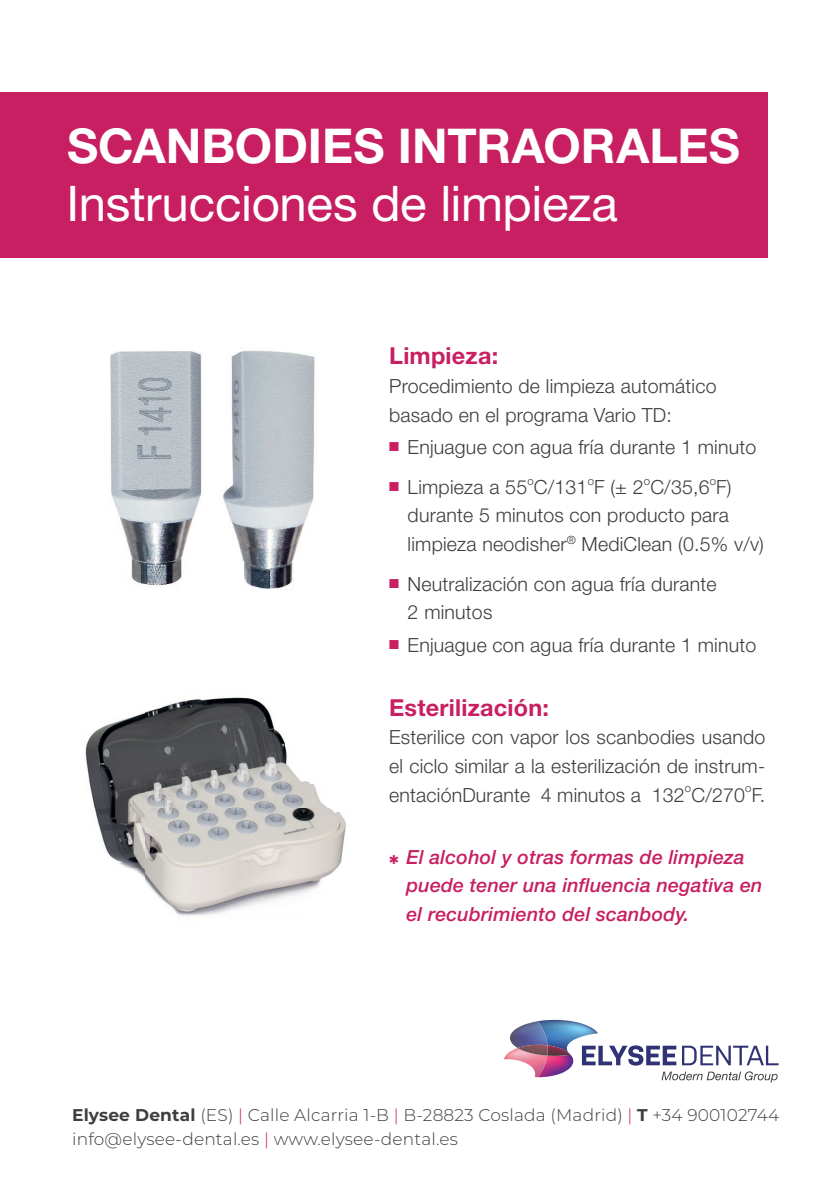
<style>
.page{position:relative;width:840px;height:1191px;background:#fff}
.page>*{position:absolute;margin:0;border:0;box-sizing:border-box;transform-origin:0 0}
.t1{font:49.2px "Helvetica Neue LT Std";letter-spacing:-.005em;color:#fff}
.t2{font:700 48px "Helvetica Neue LT Std";color:#fff}
.t3{font:700 23.4px "Helvetica Neue LT Std";letter-spacing:.01em;color:#c71f61}
.t4{font:300 19.6px/28.6px "Helvetica Neue LT Std";letter-spacing:.01em;color:#3e3e3f}
.t5{font:italic 500 19.6px/28.6px "Helvetica Neue LT Std";letter-spacing:.01em;color:#c71f61}
.t6{font:300 17px/24px "Montserrat";letter-spacing:.01em;color:#3e3e3f}
.t7{font:300 11.4px "Helvetica Neue LT Std";color:#3e3e3f}
.s1{color:#c71f61}
.s2{font-weight:700}
</style>
<div class="page">
<img style="left:85px;top:697px;width:261px;height:219px">
<div style="left:0;top:92px;width:766px;height:165px;background:#c71f61"></div>
<img style="left:110px;top:350px;width:205px;height:239px">
<img style="left:214px;top:350px;width:4px;height:239px">
<svg style="left:581px;top:1045px;width:197px;height:20px"></svg>
<img style="left:540px;top:1020px;width:57px;height:33px">
<img style="left:547px;top:1054px;width:26px;height:23px">
<img style="left:547px;top:1044px;width:23px;height:11px">
<img style="left:510px;top:1021px;width:37px;height:27px">
<img style="left:504px;top:1048px;width:43px;height:29px">
<svg style="left:661px;top:1071px;width:116px;height:11px"></svg>
<h2 class="t2" style="left:67px;top:116px;width:673px">SCANBODIES INTRAORALES</h2>
<h1 class="t1" style="left:67px;top:174px;width:552px">Instrucciones de limpieza</h1>
<p class="t3" style="left:389px;top:341px;width:110px">Limpieza:</p>
<p class="t4" style="left:389px;top:371px;width:328px">Procedimiento de limpieza automático basado en el programa Vario TD:</p>
<p class="t4" style="left:389px;top:432px;width:368px"><span class="s1">■</span> Enjuague con agua fría durante 1 minuto</p>
<p class="t4" style="left:389px;top:472px;width:344px"><span class="s1">■</span> Limpieza a 55 C/131 F (± 2 C/35,6 F)</p>
<p class="t7" style="left:527px;top:473px;width:8px">o</p>
<p class="t7" style="left:587px;top:473px;width:8px">o</p>
<p class="t7" style="left:643px;top:473px;width:8px">o</p>
<p class="t7" style="left:709px;top:473px;width:8px">o</p>
<p class="t4" style="left:407px;top:500px;width:357px">durante 5 minutos con producto para limpieza neodisher<sup>®</sup> MediClean (0.5% v/v)</p>
<p class="t4" style="left:407px;top:569px;width:310px;text-indent:-18px"><span class="s1">■</span> Neutralización con agua fría durante<br>2 minutos</p>
<p class="t4" style="left:389px;top:630px;width:368px"><span class="s1">■</span> Enjuague con agua fría durante 1 minuto</p>
<p class="t3" style="left:389px;top:693px;width:161px">Esterilización:</p>
<p class="t4" style="left:389px;top:722px;width:377px;text-align:justify">Esterilice con vapor los scanbodies usando el ciclo similar a la esterilización de instrum&shy;entaciónDurante 4 minutos a 132 C/270 F.</p>
<p class="t7" style="left:684px;top:781px;width:8px">o</p>
<p class="t7" style="left:744px;top:781px;width:8px">o</p>
<p class="t5" style="left:406px;top:842px;width:357px;text-indent:-17px">✱ El alcohol y otras formas de limpieza puede tener una influencia negativa en el recubrimiento del scanbody.</p>
<p class="t6" style="left:72px;top:1102px;width:708px"><span class="s2">Elysee Dental</span> (ES) <span class="s1">|</span> Calle Alcarria 1-B <span class="s1">|</span> B-28823 Coslada (Madrid) <span class="s1">|</span> <span class="s2">T</span> +34 900102744 info@elysee-dental.es <span class="s1">|</span> www.elysee-dental.es</p>
</div>
